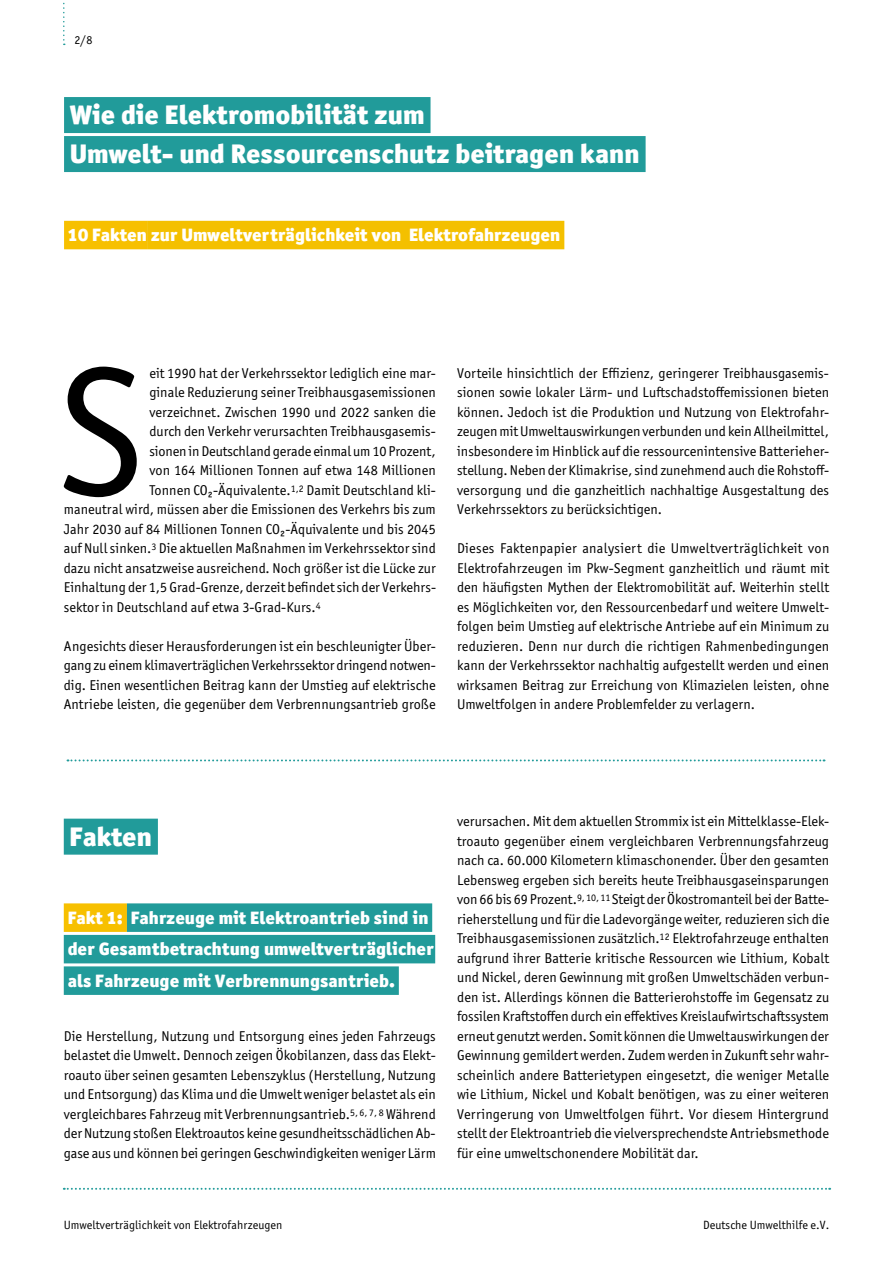
<style>
.page{position:relative;width:893px;height:1263px;background:#fff}
.page>*{position:absolute;margin:0;border:0;box-sizing:border-box;transform-origin:0 0}
.t1{font:182.85px "Officina Sans ITC Pro";color:#000}
.t2{font:900 27px/39px "Officina Sans ITC Pro";color:#fff}
.t3{font:900 18px/31.5px "Officina Sans ITC Pro";color:#fff}
.t4{font:14.25px/19.5px "Officina Sans ITC Pro";letter-spacing:.005em;color:#000;text-align:justify}
.t5{font:12px "Officina Sans ITC Pro";letter-spacing:.005em;color:#000}
.t6{font:12px "Officina Serif ITC Pro";color:#000}
</style>
<div class="page">
<svg style="left:64px;top:1188px;width:766px;height:2px"></svg>
<svg style="left:63px;top:2px;width:2px;height:43px"></svg>
<div style="left:64px;top:819px;width:94px;height:36px;background:#219b9a"></div>
<div style="left:64px;top:903px;width:63px;height:29px;background:#f7c000"></div>
<div style="left:127px;top:903px;width:305px;height:29px;background:#219b9a"></div>
<div style="left:64px;top:935px;width:371px;height:28px;background:#219b9a"></div>
<div style="left:64px;top:966px;width:335px;height:29px;background:#219b9a"></div>
<svg style="left:68px;top:759px;width:757px;height:2px"></svg>
<div style="left:64px;top:97px;width:367px;height:36px;background:#219b9a"></div>
<div style="left:64px;top:136px;width:582px;height:36px;background:#219b9a"></div>
<div style="left:64px;top:221px;width:83px;height:28px;background:#f7c000"></div>
<div style="left:147px;top:221px;width:417px;height:28px;background:#f4c000"></div>
<p class="t6" style="left:74px;top:33px;width:19px">2/8</p>
<h2 class="t2" style="left:70px;top:95px;width:571px">Wie die Elektromobilität zum<br>Umwelt- und Ressourcenschutz beitragen kann</h2>
<p class="t3" style="left:68px;top:219px;width:494px">10 Fakten zur Umweltverträglichkeit von Elektrofahrzeugen</p>
<h1 class="t1" style="left:57px;top:325px;width:90px">S</h1>
<p class="t4" style="left:149px;top:363px;width:288px">eit 1990 hat der Verkehrssektor lediglich eine mar-</p>
<p class="t4" style="left:149px;top:382px;width:288px">ginale Reduzierung seiner Treibhausgasemissionen</p>
<p class="t4" style="left:149px;top:402px;width:288px">verzeichnet. Zwischen 1990 und 2022 sanken die</p>
<p class="t4" style="left:149px;top:421px;width:288px">durch den Verkehr verursachten Treibhausgasemis-</p>
<p class="t4" style="left:149px;top:441px;width:288px">sionen in Deutschland gerade einmal um 10 Prozent,</p>
<p class="t4" style="left:149px;top:460px;width:288px">von 164 Millionen Tonnen auf etwa 148 Millionen</p>
<p class="t4" style="left:149px;top:480px;width:288px">Tonnen CO₂-Äquivalente.<sup>1,2</sup> Damit Deutschland kli-</p>
<p class="t4" style="left:64px;top:499px;width:374px">maneutral wird, müssen aber die Emissionen des Verkehrs bis zum</p>
<p class="t4" style="left:64px;top:519px;width:374px">Jahr 2030 auf 84 Millionen Tonnen CO₂-Äquivalente und bis 2045</p>
<p class="t4" style="left:64px;top:538px;width:374px">auf Null sinken.<sup>3</sup> Die aktuellen Maßnahmen im Verkehrssektor sind</p>
<p class="t4" style="left:64px;top:558px;width:373px">dazu nicht ansatzweise ausreichend. Noch größer ist die Lücke zur</p>
<p class="t4" style="left:64px;top:577px;width:374px">Einhaltung der 1,5 Grad-Grenze, derzeit befindet sich der Verkehrs-</p>
<p class="t4" style="left:64px;top:597px;width:259px">sektor in Deutschland auf etwa 3-Grad-Kurs.<sup>4</sup></p>
<p class="t4" style="left:64px;top:636px;width:374px">Angesichts dieser Herausforderungen ist ein beschleunigter Über&shy;gang zu einem klimaverträglichen Verkehrssektor dringend notwen&shy;dig. Einen wesentlichen Beitrag kann der Umstieg auf elektrische Antriebe leisten, die gegenüber dem Verbrennungsantrieb große</p>
<p class="t4" style="left:457px;top:363px;width:374px">Vorteile hinsichtlich der Effizienz, geringerer Treibhausgasemis&shy;sionen sowie lokaler Lärm- und Luftschadstoffemissionen bieten können. Jedoch ist die Produktion und Nutzung von Elektrofahr&shy;zeugen mit Umweltauswirkungen verbunden und kein Allheilmittel, insbesondere im Hinblick auf die ressourcenintensive Batterieher&shy;stellung. Neben der Klimakrise, sind zunehmend auch die Rohstoff&shy;versorgung und die ganzheitlich nachhaltige Ausgestaltung des Verkehrssektors zu berücksichtigen.</p>
<p class="t4" style="left:457px;top:538px;width:374px">Dieses Faktenpapier analysiert die Umweltverträglichkeit von Elektrofahrzeugen im Pkw-Segment ganzheitlich und räumt mit den häufigsten Mythen der Elektromobilität auf. Weiterhin stellt es Möglichkeiten vor, den Ressourcenbedarf und weitere Umwelt&shy;folgen beim Umstieg auf elektrische Antriebe auf ein Minimum zu reduzieren. Denn nur durch die richtigen Rahmenbedingungen kann der Verkehrssektor nachhaltig aufgestellt werden und einen wirksamen Beitrag zur Erreichung von Klimazielen leisten, ohne Umweltfolgen in andere Problemfelder zu verlagern.</p>
<h2 class="t2" style="left:70px;top:816px;width:84px">Fakten</h2>
<p class="t3" style="left:68px;top:901px;width:368px">Fakt 1: Fahrzeuge mit Elektroantrieb sind in der Gesamtbetrachtung umweltverträglicher als Fahrzeuge mit Verbrennungsantrieb.</p>
<p class="t4" style="left:64px;top:1026px;width:374px">Die Herstellung, Nutzung und Entsorgung eines jeden Fahrzeugs belastet die Umwelt. Dennoch zeigen Ökobilanzen, dass das Elekt&shy;roauto über seinen gesamten Lebenszyklus (Herstellung, Nutzung und Entsorgung) das Klima und die Umwelt weniger belastet als ein vergleichbares Fahrzeug mit Verbrennungsantrieb.<sup>5,</sup> <sup>6,</sup> <sup>7,</sup> <sup>8</sup> Während der Nutzung stoßen Elektroautos keine gesundheitsschädlichen Ab&shy;gase aus und können bei geringen Geschwindigkeiten weniger Lärm</p>
<p class="t4" style="left:457px;top:811px;width:374px">verursachen. Mit dem aktuellen Strommix ist ein Mittelklasse-Elek&shy;troauto gegenüber einem vergleichbaren Verbrennungsfahrzeug nach ca. 60.000 Kilometern klimaschonender. Über den gesamten Lebensweg ergeben sich bereits heute Treibhausgaseinsparungen von 66 bis 69 Prozent.<sup>9,</sup> <sup>10,</sup> <sup>11</sup> Steigt der Ökostromanteil bei der Batte&shy;rieherstellung und für die Ladevorgänge weiter, reduzieren sich die Treibhausgasemissionen zusätzlich.<sup>12</sup> Elektrofahrzeuge enthalten aufgrund ihrer Batterie kritische Ressourcen wie Lithium, Kobalt und Nickel, deren Gewinnung mit großen Umweltschäden verbun&shy;den ist. Allerdings können die Batterierohstoffe im Gegensatz zu fossilen Kraftstoffen durch ein effektives Kreislaufwirtschaftssystem erneut genutzt werden. Somit können die Umweltauswirkungen der Gewinnung gemildert werden. Zudem werden in Zukunft sehr wahr&shy;scheinlich andere Batterietypen eingesetzt, die weniger Metalle wie Lithium, Nickel und Kobalt benötigen, was zu einer weiteren Verringerung von Umweltfolgen führt. Vor diesem Hintergrund stellt der Elektroantrieb die vielversprechendste Antriebsmethode für eine umweltschonendere Mobilität dar.</p>
<p class="t5" style="left:64px;top:1218px;width:220px">Umweltverträglichkeit von Elektrofahrzeugen</p>
<p class="t5" style="left:703px;top:1218px;width:128px">Deutsche Umwelthilfe e.V.</p>
</div>
